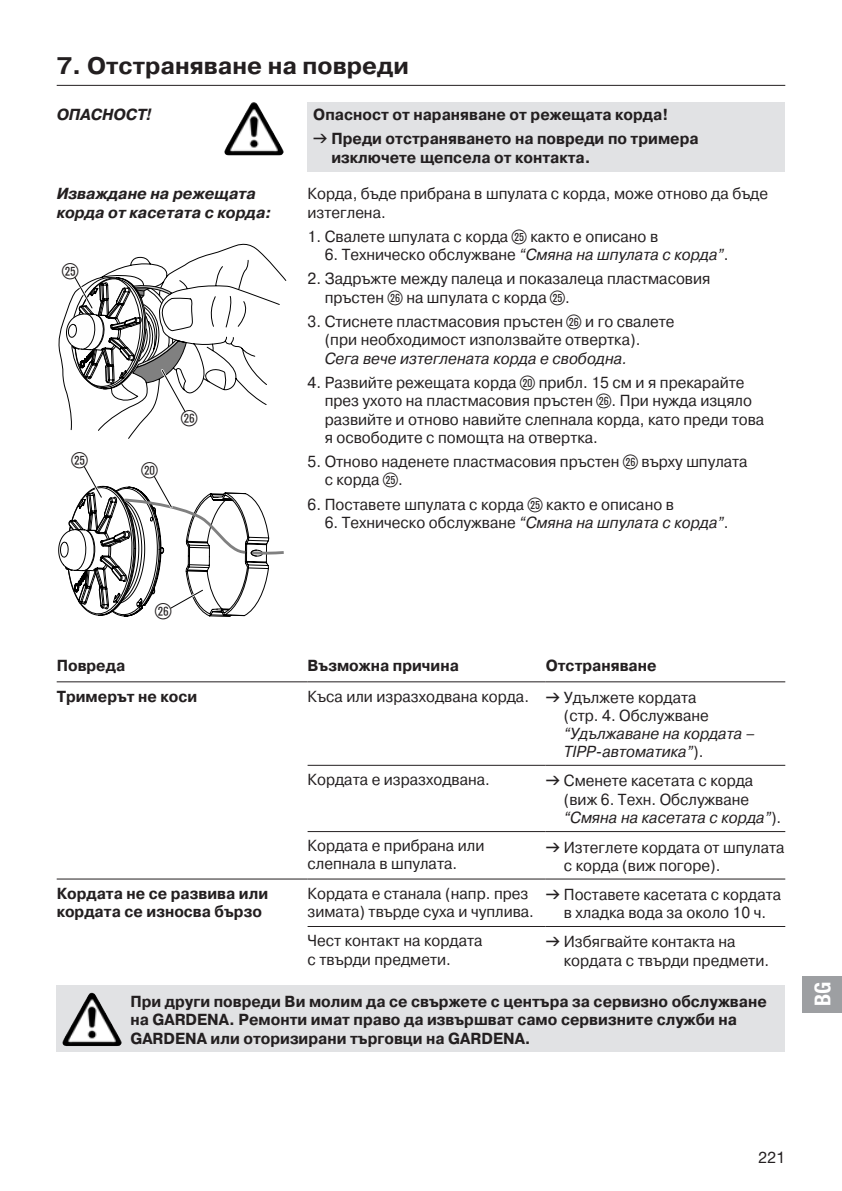
<style>
.page{position:relative;width:842px;height:1191px;background:#fff}
.page>*{position:absolute;margin:0;border:0;box-sizing:border-box;transform-origin:0 0}
.t1{font:24px "GARDENA Pro CYR Bold";color:#231f20}
.t2{font:22px "Ziffernim Kreisund Quadrat BQ";color:#231f20}
.t3{font:22px "GARDENA Pro Bo Cond";color:#fff}
.t4{font:16px/18.4px "GARDENA Pro CYR Regular";color:#231f20;scale:.95 1}
.t5{font:16px/18.4px "GARDENA Pro CYR Bold";color:#231f20;scale:.95 1}
.t6{font:16px/18px "GARDENA Pro CYR Reg Ita";color:#231f20;scale:.95 1}
.t7{font:16px/18.4px "GARDENA Pro CYR Bo Ita";color:#231f20}
.t8{font:16px "GARDENA Pro";color:#231f20}
.s1{font-family:"GARDENA Pro";font-weight:700;font-style:italic}
.s2{font-family:"Formdruck"}
.s3{font-family:"Ziffernim Kreisund Quadrat BQ";font-size:20px}
.s4{font-family:"GARDENA Pro CYR Reg Ita"}
.s5{font-family:"GARDENA Pro CYR Regular"}
</style>
<div class="page">
<div style="left:308px;top:102px;width:477px;height:69px;background:#e1e2e4"></div>
<hr style="left:57px;top:85px;width:728px;height:1px;background:#231f20">
<img style="left:226px;top:102px;width:27px;height:45px">
<svg style="left:58px;top:243px;width:229px;height:374px"></svg>
<hr style="left:57px;top:681px;width:251px;height:1px;background:#231f20">
<hr style="left:308px;top:681px;width:238px;height:1px;background:#231f20">
<hr style="left:546px;top:681px;width:239px;height:1px;background:#231f20">
<hr style="left:308px;top:765px;width:238px;height:1px;background:#231f20">
<hr style="left:546px;top:765px;width:239px;height:1px;background:#231f20">
<hr style="left:308px;top:831px;width:238px;height:1px;background:#231f20">
<hr style="left:546px;top:831px;width:239px;height:1px;background:#231f20">
<hr style="left:57px;top:878px;width:251px;height:1px;background:#231f20">
<hr style="left:308px;top:878px;width:238px;height:1px;background:#231f20">
<hr style="left:546px;top:878px;width:239px;height:1px;background:#231f20">
<hr style="left:308px;top:926px;width:238px;height:1px;background:#231f20">
<hr style="left:546px;top:926px;width:239px;height:1px;background:#231f20">
<div style="left:57px;top:985px;width:728px;height:67px;background:#e1e2e4"></div>
<img style="left:63px;top:993px;width:28px;height:47px">
<div style="left:802px;top:976px;width:40px;height:36px;background:#9d9fa2"></div>
<h1 class="t1" style="left:57px;top:52px;width:354px">7. Отстраняване на повреди</h1>
<p class="t7" style="left:57px;top:106px;width:96px">ОПАСНОСТ<span class="s1">!</span></p>
<p class="t5" style="left:313px;top:103px;width:407px;line-height:24px">Опасност от нараняване от режещата корда!<br><span class="s2">v</span> Преди отстраняването на повреди по тримера</p>
<p class="t5" style="left:331px;top:148px;width:274px">изключете щепсела от контакта.</p>
<p class="t7" style="left:57px;top:185px;width:216px">Изваждане на режещата корда от касетата с корда:</p>
<p class="t4" style="left:308px;top:185px;width:486px">Корда, бъде прибрана в шпулата с корда, може отново да бъде изтеглена.</p>
<p class="t4" style="left:308px;top:227px;width:371px">1. Свалете шпулата с корда <span class="s3">g</span> както е описано в</p>
<p class="t4" style="left:325px;top:246px;width:427px">6. Техническо обслужване <span class="s4">“Смяна на шпулата с корда”</span>.</p>
<p class="t4" style="left:325px;top:270px;width:407px;text-indent:-17px">2. Задръжте между палеца и показалеца пластмасовия пръстен <span class="s3">h</span> на шпулата с корда <span class="s3">g</span>.</p>
<p class="t4" style="left:325px;top:312px;width:370px;text-indent:-17px">3. Стиснете пластмасовия пръстен <span class="s3">h</span> и го свалете (при необходимост използвайте отвертка).</p>
<p class="t6" style="left:325px;top:349px;width:320px">Сега вече изтеглената корда е свободна.</p>
<p class="t4" style="left:325px;top:373px;width:464px;text-indent:-17px">4. Развийте режещата корда <span class="s3">p</span> прибл. 15 см и я прекарайте през ухото на пластмасовия пръстен <span class="s3">h</span>. При нужда изцяло развийте и отново навийте слепнала корда, като преди това я освободите с помощта на отвертка.</p>
<p class="t4" style="left:325px;top:452px;width:447px;text-indent:-17px">5. Отново наденете пластмасовия пръстен <span class="s3">h</span> върху шпулата с корда <span class="s3">g</span>.</p>
<p class="t4" style="left:308px;top:495px;width:387px">6. Поставете шпулата с корда <span class="s3">g</span> както е описано в</p>
<p class="t4" style="left:325px;top:513px;width:427px">6. Техническо обслужване <span class="s4">“Смяна на шпулата с корда”</span>.</p>
<h2 class="t2" style="left:62px;top:258px;width:18px">g</h2>
<h2 class="t2" style="left:181px;top:406px;width:18px">h</h2>
<h2 class="t2" style="left:71px;top:448px;width:18px">g</h2>
<h2 class="t2" style="left:141px;top:457px;width:18px">p</h2>
<h2 class="t2" style="left:155px;top:598px;width:18px">h</h2>
<p class="t5" style="left:57px;top:656px;width:74px">Повреда</p>
<p class="t5" style="left:308px;top:656px;width:161px">Възможна причина</p>
<p class="t5" style="left:546px;top:656px;width:118px">Отстраняване</p>
<p class="t5" style="left:57px;top:687px;width:150px">Тримерът не коси</p>
<p class="t4" style="left:564px;top:686px;width:154px;line-height:19.2px;text-indent:-256px">Къса или изразходвана корда. <span class="s2">v</span> Удължете кордата (стр. 4. Обслужване</p>
<p class="t6" style="left:564px;top:724px;width:203px">“Удължаване на кордата –<br>TIPP-автоматика”<span class="s5">).</span></p>
<p class="t4" style="left:308px;top:770px;width:193px">Кордата е изразходвана.</p>
<p class="t4" style="left:546px;top:771px;width:220px;text-align:right"><span class="s2">v</span> Сменете касетата с корда (виж 6. Техн. Обслужване</p>
<p class="t6" style="left:564px;top:808px;width:230px">“Смяна на касетата с корда”<span class="s5">).</span></p>
<p class="t4" style="left:308px;top:837px;width:188px">Кордата е прибрана или слепнала в шпулата.</p>
<p class="t4" style="left:564px;top:838px;width:234px;text-indent:-18px"><span class="s2">v</span> Изтеглете кордата от шпулата с корда (виж погоре).</p>
<p class="t5" style="left:57px;top:884px;width:224px">Кордата не се развива или кордата се износва бързо</p>
<p class="t4" style="left:308px;top:884px;width:240px">Кордата е станала (напр. през зимата) твърде суха и чуплива.</p>
<p class="t4" style="left:546px;top:885px;width:249px;text-align:center"><span class="s2">v</span> Поставете касетата с кордата в хладка вода за около 10 ч.</p>
<p class="t4" style="left:308px;top:931px;width:186px">Чест контакт на кордата с твърди предмети.</p>
<p class="t4" style="left:564px;top:932px;width:218px;text-indent:-18px"><span class="s2">v</span> Избягвайте контакта на кордата с твърди предмети.</p>
<p class="t5" style="left:130px;top:992px;width:671px">При други повреди Ви молим да се свържете с центъра за сервизно обслужване на GARDENA. Ремонти имат право да извършват само сервизните служби на<br>GARDENA или оторизирани търговци на GARDENA.</p>
<h2 class="t3" style="left:809px;top:1006px;width:26px;rotate:-90deg">BG</h2>
<p class="t8" style="left:759px;top:1147px;width:28px">221</p>
</div>
